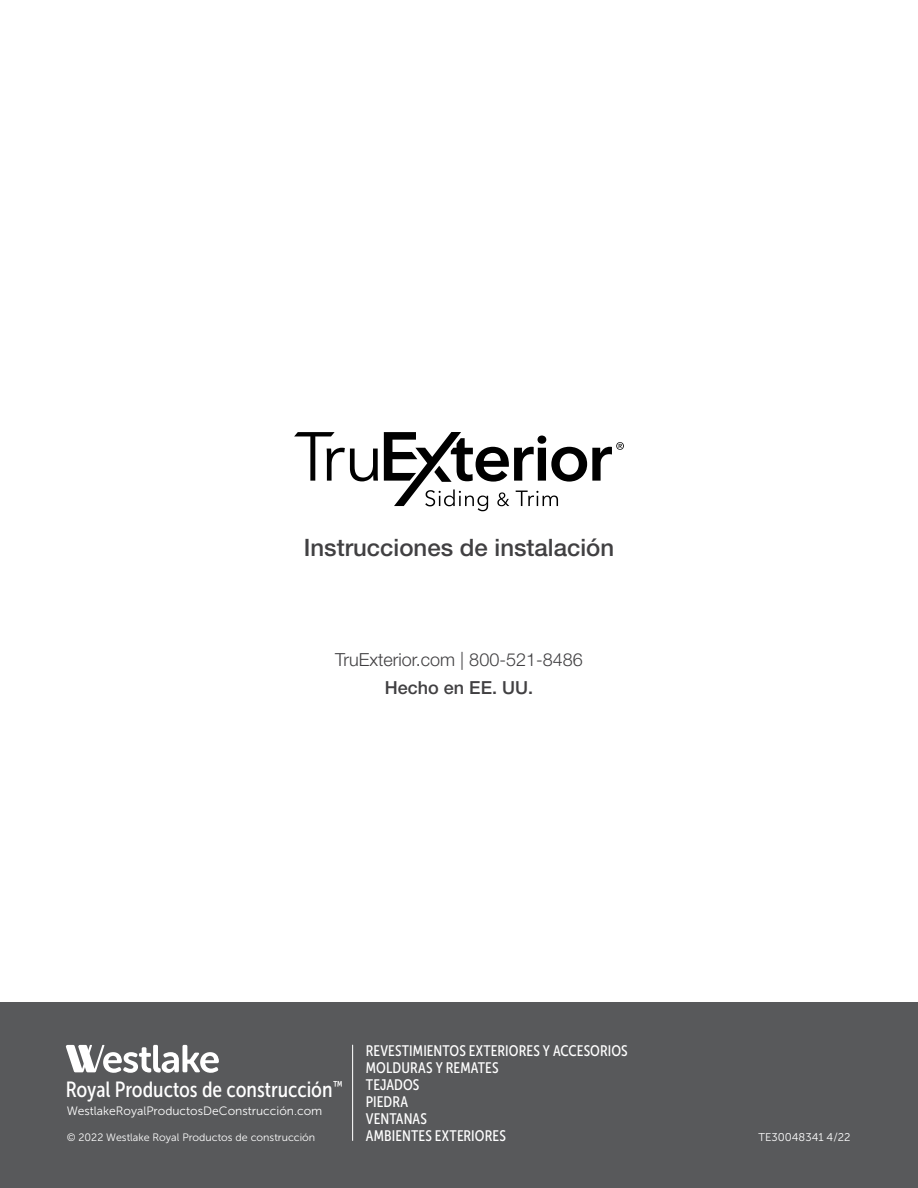
<style>
.page{position:relative;width:918px;height:1188px;background:#fff}
.page>*{position:absolute;margin:0;border:0;box-sizing:border-box;transform-origin:0 0}
.t1{font:500 24px "Helvetica Neue LT Std";color:#414042}
.t2{font:21.9px "Museo Sans Cond 500";color:#fff}
.t3{font:300 18px "Helvetica Neue LT Std";color:#414042}
.t4{font:500 18px "Helvetica Neue LT Std";color:#414042}
.t5{font:15.15px/17px "Museo Sans Cond 500";letter-spacing:.005em;color:#fff}
.t6{font:12.15px "Museo Sans 300";color:#fff}
.t7{font:11.25px "Museo Sans 300";color:#fff}
.t8{font:10.65px "Museo Sans 300";color:#fff}
</style>
<div class="page">
<svg style="left:294px;top:432px;width:84px;height:49px"></svg>
<svg style="left:384px;top:432px;width:240px;height:79px"></svg>
<div style="left:0;top:1002px;width:918px;height:186px;background:#58595b"></div>
<hr style="left:352px;top:1045px;width:1px;height:96px;background:#fff">
<svg style="left:66px;top:1045px;width:153px;height:28px"></svg>
<h1 class="t1" style="left:304px;top:533px;width:312px">Instrucciones de instalación</h1>
<p class="t3" style="left:335px;top:648px;width:249px">TruExterior.com | 800-521-8486</p>
<p class="t4" style="left:385px;top:677px;width:150px">Hecho en EE. UU.</p>
<h2 class="t2" style="left:66px;top:1077px;width:278px">Royal Productos de construcción<sup>™</sup></h2>
<p class="t6" style="left:67px;top:1105px;width:257px">WestlakeRoyalProductosDeConstrucción.com</p>
<p class="t8" style="left:67px;top:1131px;width:250px">© 2022 Westlake Royal Productos de construcción</p>
<p class="t5" style="left:366px;top:1042px;width:264px">REVESTIMIENTOS EXTERIORES Y ACCESORIOS<br>MOLDURAS Y REMATES<br>TEJADOS<br>PIEDRA<br>VENTANAS<br>AMBIENTES EXTERIORES</p>
<p class="t7" style="left:758px;top:1131px;width:94px">TE30048341 4/22</p>
</div>
